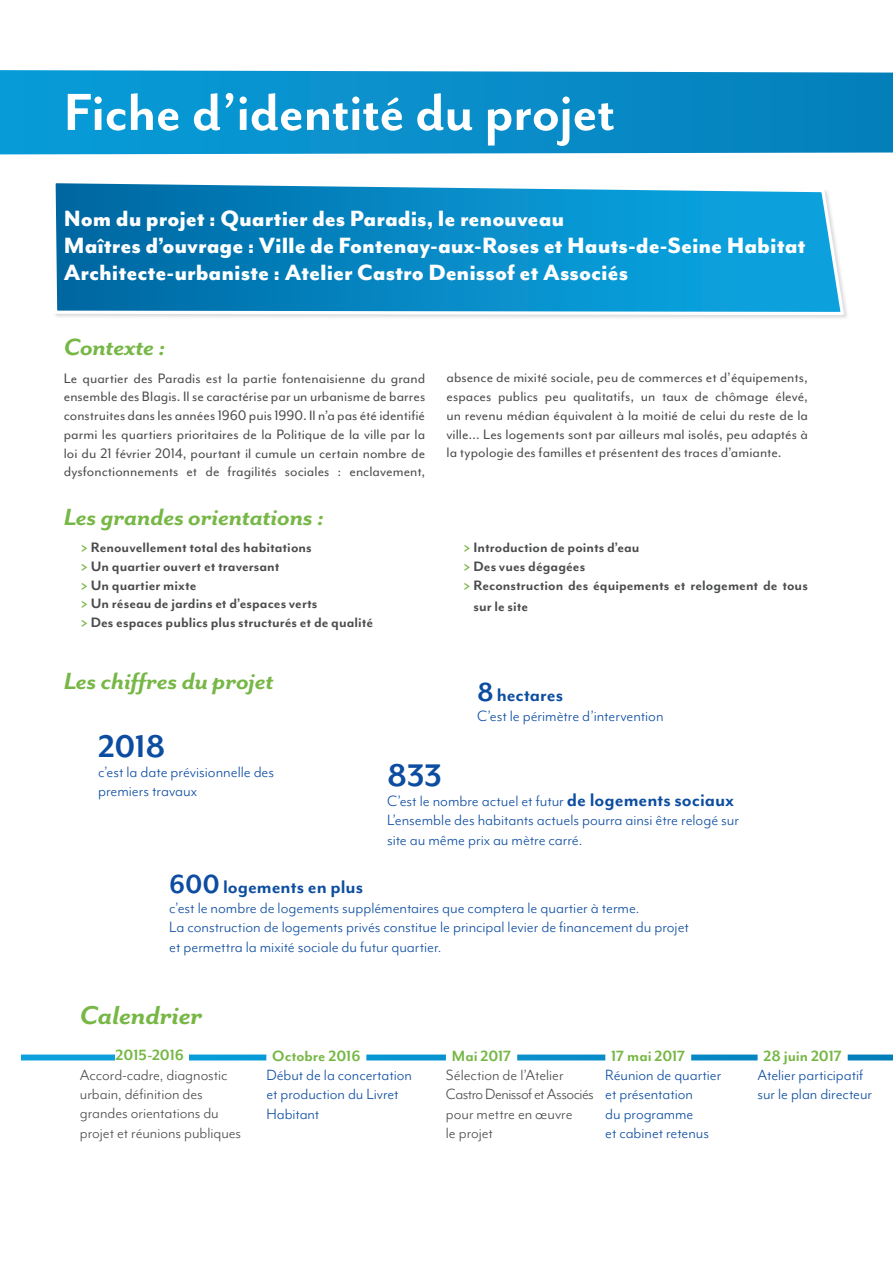
<style>
.page{position:relative;width:893px;height:1263px;background:#fff}
.page>*{position:absolute;margin:0;border:0;box-sizing:border-box;transform-origin:0 0}
.t1{font:700 60px "Mr Eaves San OT";letter-spacing:-.01em;color:#fff}
.t2{font:700 36px "Mr Eaves Mod OT";letter-spacing:-.015em;color:#0d4da1}
.t3{font:italic 700 29.7px "Mr Eaves San OT";letter-spacing:-.01em;color:#76b745;scale:1.08 1}
.t4{font:italic 700 27px "Mr Eaves San OT";letter-spacing:-.01em;color:#76b745;scale:1.08 1}
.t5{font:800 25.5px/27px "Mr Eaves Mod OT";letter-spacing:-.005em;color:#fff}
.t6{font:700 21px "Mr Eaves Mod OT";color:#0d4da1}
.t7{font:17.25px/19.5px "Mr Eaves Mod OT";letter-spacing:-.005em;color:#0d4da1}
.t8{font:17.1px/19.4px "Mr Eaves Mod OT";color:#4b4c4d}
.t9{font:17.1px/19.4px "Mr Eaves Mod OT";color:#0d4da1}
.t10{font:700 17.1px "Mr Eaves Mod OT";letter-spacing:-.01em;color:#76b745}
.t11{font:15.75px/18.8px "Mr Eaves Mod OT";color:#4b4c4d;text-align:justify}
.t12{font:700 15.75px/18.8px "Mr Eaves Mod OT";letter-spacing:.005em;color:#4b4c4d}
.s1{font-weight:800;color:#76b745}
.s2{font-size:30px}
.s3{font-weight:700;font-size:21px}
</style>
<div class="page">
<svg style="left:0;top:70px;width:893px;height:84px;background:#0d90cb"></svg>
<svg style="left:54px;top:183px;width:792px;height:134px;background:#1d93c9"></svg>
<svg style="left:21px;top:1054px;width:872px;height:6px;background:#1f9dd3"></svg>
<div style="left:266px;top:1048px;width:100px;height:16px;background:#fff"></div>
<div style="left:446px;top:1048px;width:71px;height:16px;background:#fff"></div>
<div style="left:605px;top:1048px;width:86px;height:16px;background:#fff"></div>
<div style="left:758px;top:1048px;width:90px;height:16px;background:#fff"></div>
<div style="left:116px;top:1045px;width:73px;height:20px;background:#fff"></div>
<h1 class="t1" style="left:64px;top:80px;width:553px">Fiche d’identité du projet</h1>
<h3 class="t5" style="left:64px;top:205px;width:743px">Nom du projet : Quartier des Paradis, le renouveau<br>Maîtres d’ouvrage : Ville de Fontenay-aux-Roses et Hauts-de-Seine Habitat<br>Architecte-urbaniste : Atelier Castro Denissof et Associés</h3>
<h3 class="t4" style="left:64px;top:333px;width:96px">Contexte :</h3>
<p class="t11" style="left:64px;top:369px;width:363px">Le quartier des Paradis est la partie fontenaisienne du grand ensemble des Blagis. Il se caractérise par un urbanisme de barres construites dans les années 1960 puis 1990. Il n’a pas été identifié parmi les quartiers prioritaires de la Politique de la ville par la loi du 21 février 2014, pourtant il cumule un certain nombre de dysfonctionnements et de fragilités sociales : enclavement,</p>
<p class="t11" style="left:446px;top:369px;width:363px">absence de mixité sociale, peu de commerces et d’équipements, espaces publics peu qualitatifs, un taux de chômage élevé, un revenu médian équivalent à la moitié de celui du reste de la ville… Les logements sont par ailleurs mal isolés, peu adaptés à la typologie des familles et présentent des traces d’amiante.</p>
<h3 class="t4" style="left:64px;top:502px;width:243px">Les grandes orientations :</h3>
<p class="t12" style="left:81px;top:538px;width:294px"><span class="s1">&gt;</span> Renouvellement total des habitations<br><span class="s1">&gt;</span> Un quartier ouvert et traversant<br><span class="s1">&gt;</span> Un quartier mixte<br><span class="s1">&gt;</span> Un réseau de jardins et d’espaces verts<br><span class="s1">&gt;</span> Des espaces publics plus structurés et de qualité</p>
<p class="t12" style="left:463px;top:538px;width:346px"><span class="s1">&gt;</span> Introduction de points d’eau<br><span class="s1">&gt;</span> Des vues dégagées<br><span class="s1">&gt;</span> Reconstruction des équipements et relogement de tous</p>
<p class="t12" style="left:473px;top:597px;width:56px">sur le site</p>
<h3 class="t4" style="left:64px;top:667px;width:196px">Les chiffres du projet</h3>
<h3 class="t6" style="left:477px;top:683px;width:88px"><span class="s2">8</span>hectares</h3>
<p class="t7" style="left:477px;top:706px;width:188px">C’est le périmètre d’intervention</p>
<h2 class="t2" style="left:98px;top:727px;width:69px">2018</h2>
<p class="t7" style="left:98px;top:762px;width:178px">c’est la date prévisionnelle des premiers travaux</p>
<h2 class="t2" style="left:387px;top:756px;width:56px">833</h2>
<p class="t7" style="left:387px;top:791px;width:354px">C’est le nombre actuel et futur <span class="s3">de logements sociaux<br></span>L’ensemble des habitants actuels pourra ainsi être relogé sur site au même prix au mètre carré.</p>
<h3 class="t6" style="left:169px;top:875px;width:195px"><span class="s2">600</span>logements en plus</h3>
<p class="t7" style="left:169px;top:898px;width:521px">c’est le nombre de logements supplémentaires que comptera le quartier à terme.<br>La construction de logements privés constitue le principal levier de financement du projet et permettra la mixité sociale du futur quartier.</p>
<h3 class="t3" style="left:80px;top:999px;width:115px">Calendrier</h3>
<p class="t10" style="left:116px;top:1045px;width:70px">2015-2016</p>
<p class="t8" style="left:80px;top:1065px;width:163px">Accord-cadre, diagnostic urbain, définition des grandes orientations du projet et réunions publiques</p>
<p class="t10" style="left:272px;top:1046px;width:90px">Octobre 2016</p>
<p class="t9" style="left:266px;top:1065px;width:147px">Début de la concertation et production du Livret<br>Habitant</p>
<p class="t10" style="left:452px;top:1046px;width:61px">Mai 2017</p>
<p class="t8" style="left:446px;top:1065px;width:149px">Sélection de l’Atelier<br>Castro Denissof et Associés pour mettre en œuvre<br>le projet</p>
<p class="t10" style="left:611px;top:1046px;width:76px">17 mai 2017</p>
<p class="t9" style="left:605px;top:1065px;width:118px">Réunion de quartier et présentation<br>du programme<br>et cabinet retenus</p>
<p class="t10" style="left:763px;top:1046px;width:80px">28 juin 2017</p>
<p class="t9" style="left:758px;top:1065px;width:116px">Atelier participatif sur le plan directeur</p>
</div>
